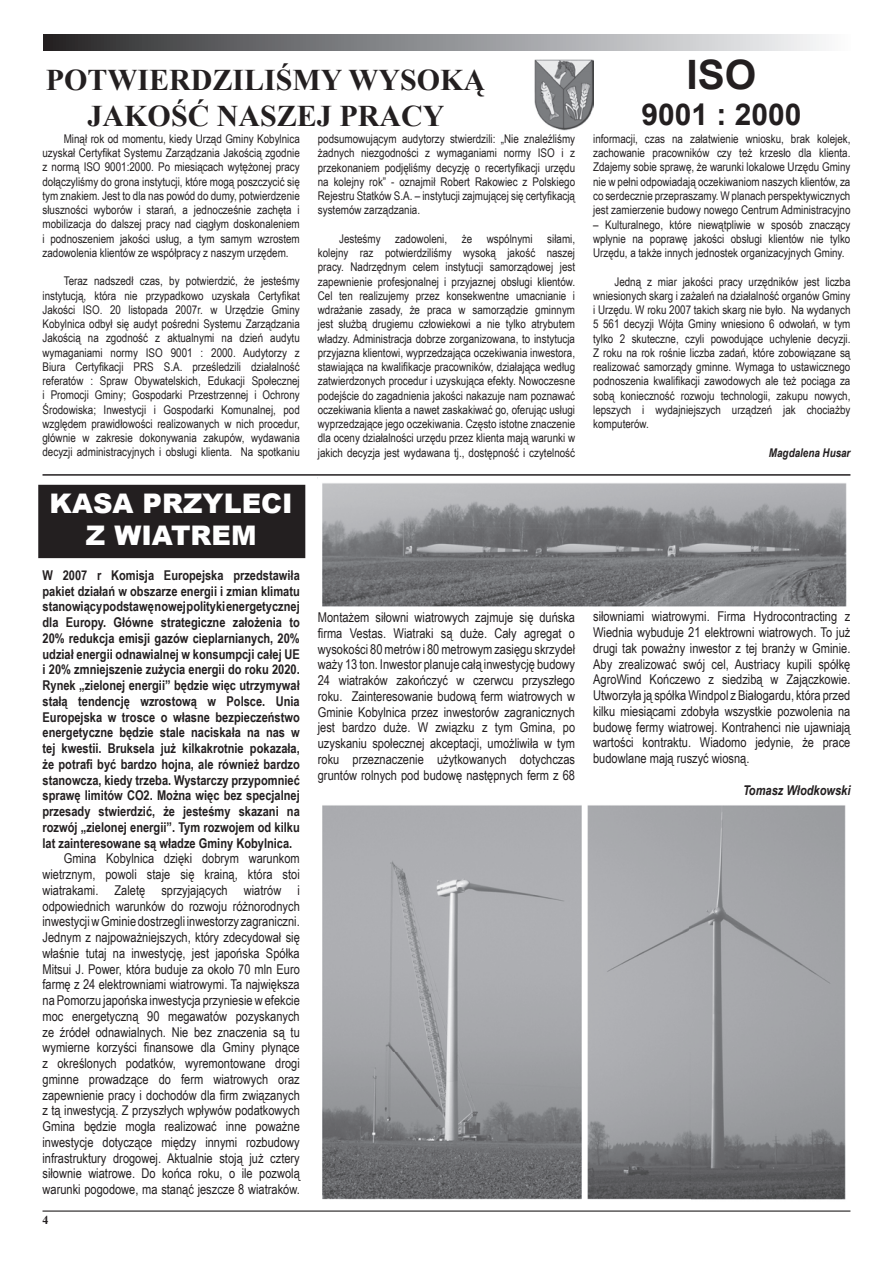
<style>
.page{position:relative;width:893px;height:1263px;background:#fff}
.page>*{position:absolute;margin:0;border:0;box-sizing:border-box;transform-origin:0 0}
.t1{font:700 40.5px "Arial";color:#231f20}
.t2{font:700 30px/36px "Times New Roman";color:#231f20;text-align:center}
.t3{font:700 30px "Arial";color:#231f20}
.t4{font:900 27px/32.4px "Arial";color:#fff;text-align:center}
.t5{font:13.5px/15.8px "Arial Narrow";color:#231f20;text-align:justify}
.t6{font:700 13.5px/15.8px "Arial Narrow";color:#231f20;text-align:justify}
.t7{font:italic 700 13.5px "Arial Narrow";color:#231f20}
.t8{font:12px/14.2px "Arial Narrow";color:#231f20;text-align:justify}
.t9{font:italic 700 12px "Arial Narrow";color:#231f20}
.t10{font:700 12px "Times New Roman";color:#231f20}
</style>
<div class="page">
<hr style="left:43px;top:1210px;width:807px;height:1px;background:#231f20">
<div style="left:43px;top:34px;width:807px;height:16px;background:linear-gradient(to right,#2a2a2d,#fafcfe)"></div>
<img style="left:534px;top:60px;width:59px;height:70px">
<div style="left:39px;top:485px;width:266px;height:72px;background:#231f20"></div>
<div style="left:38px;top:485px;width:267px;height:73px;border:2px solid #231f20"></div>
<img style="left:322px;top:805px;width:524px;height:395px">
<hr style="left:43px;top:474px;width:807px;height:2px;background:#231f20">
<img style="left:322px;top:483px;width:525px;height:124px">
<h2 class="t2" style="left:46px;top:61px;width:441px">POTWIERDZILIŚMY WYSOKĄ<br>JAKOŚĆ NASZEJ PRACY</h2>
<p class="t8" style="left:43px;top:131px;width:259px;text-indent:21px">Minął rok od momentu, kiedy Urząd Gminy Kobylnica uzyskał Certyfikat Systemu Zarządzania Jakością zgodnie z normą ISO 9001:2000. Po miesiącach wytężonej pracy dołączyliśmy do grona instytucji, które mogą poszczycić się tym znakiem. Jest to dla nas powód do dumy, potwierdzenie słuszności wyborów i starań, a jednocześnie zachęta i mobilizacja do dalszej pracy nad ciągłym doskonaleniem i podnoszeniem jakości usług, a tym samym wzrostem zadowolenia klientów ze współpracy z naszym urzędem.</p>
<p class="t8" style="left:43px;top:274px;width:259px;text-indent:21px">Teraz nadszedł czas, by potwierdzić, że jesteśmy instytucją, która nie przypadkowo uzyskała Certyfikat Jakości ISO. 20 listopada 2007r. w Urzędzie Gminy Kobylnica odbył się audyt pośredni Systemu Zarządzania Jakością na zgodność z aktualnymi na dzień audytu wymaganiami normy ISO 9001 : 2000. Audytorzy z Biura Certyfikacji PRS S.A. prześledzili działalność referatów : Spraw Obywatelskich, Edukacji Społecznej i Promocji Gminy; Gospodarki Przestrzennej i Ochrony Środowiska; Inwestycji i Gospodarki Komunalnej, pod względem prawidłowości realizowanych w nich procedur, głównie w zakresie dokonywania zakupów, wydawania decyzji administracyjnych i obsługi klienta. Na spotkaniu</p>
<p class="t8" style="left:318px;top:131px;width:259px">podsumowującym audytorzy stwierdzili: „Nie znaleźliśmy żadnych niezgodności z wymaganiami normy ISO i z przekonaniem podjęliśmy decyzję o recertyfikacji urzędu na kolejny rok” - oznajmił Robert Rakowiec z Polskiego Rejestru Statków S.A. – instytucji zajmującej się certyfikacją systemów zarządzania.</p>
<p class="t8" style="left:318px;top:231px;width:259px;text-indent:21px">Jesteśmy zadowoleni, że wspólnymi siłami, kolejny raz potwierdziliśmy wysoką jakość naszej pracy. Nadrzędnym celem instytucji samorządowej jest zapewnienie profesjonalnej i przyjaznej obsługi klientów.<br>Cel ten realizujemy przez konsekwentne umacnianie i wdrażanie zasady, że praca w samorządzie gminnym jest służbą drugiemu człowiekowi a nie tylko atrybutem władzy. Administracja dobrze zorganizowana, to instytucja przyjazna klientowi, wyprzedzająca oczekiwania inwestora, stawiająca na kwalifikacje pracowników, działająca według zatwierdzonych procedur i uzyskująca efekty. Nowoczesne podejście do zagadnienia jakości nakazuje nam poznawać oczekiwania klienta a nawet zaskakiwać go, oferując usługi wyprzedzające jego oczekiwania. Często istotne znaczenie dla oceny działalności urzędu przez klienta mają warunki w jakich decyzja jest wydawana tj., dostępność i czytelność</p>
<h1 class="t1" style="left:687px;top:48px;width:71px">ISO</h1>
<h2 class="t3" style="left:641px;top:95px;width:162px">9001 : 2000</h2>
<p class="t8" style="left:593px;top:131px;width:259px">informacji, czas na załatwienie wniosku, brak kolejek, zachowanie pracowników czy też krzesło dla klienta.<br>Zdajemy sobie sprawę, że warunki lokalowe Urzędu Gminy nie w pełni odpowiadają oczekiwaniom naszych klientów, za co serdecznie przepraszamy. W planach perspektywicznych jest zamierzenie budowy nowego Centrum Administracyjno</p>
<p class="t8" style="left:593px;top:217px;width:259px">– Kulturalnego, które niewątpliwie w sposób znaczący wpłynie na poprawę jakości obsługi klientów nie tylko Urzędu, a także innych jednostek organizacyjnych Gminy.</p>
<p class="t8" style="left:593px;top:274px;width:259px;text-indent:21px">Jedną z miar jakości pracy urzędników jest liczba wniesionych skarg i zażaleń na działalność organów Gminy i Urzędu. W roku 2007 takich skarg nie było. Na wydanych 5 561 decyzji Wójta Gminy wniesiono 6 odwołań, w tym tylko 2 skuteczne, czyli powodujące uchylenie decyzji.<br>Z roku na rok rośnie liczba zadań, które zobowiązane są realizować samorządy gminne. Wymaga to ustawicznego podnoszenia kwalifikacji zawodowych ale też pociąga za sobą konieczność rozwoju technologii, zakupu nowych, lepszych i wydajniejszych urządzeń jak chociażby komputerów.</p>
<p class="t9" style="left:769px;top:443px;width:83px">Magdalena Husar</p>
<h3 class="t4" style="left:50px;top:486px;width:244px">KASA PRZYLECI<br>Z WIATREM</h3>
<p class="t6" style="left:43px;top:567px;width:259px">W 2007 r Komisja Europejska przedstawiła pakiet działań w obszarze energii i zmian klimatu stanowiący podstawę nowej polityki energetycznej dla Europy. Główne strategiczne założenia to 20% redukcja emisji gazów cieplarnianych, 20% udział energii odnawialnej w konsumpcji całej UE i 20% zmniejszenie zużycia energii do roku 2020.<br>Rynek „zielonej energii” będzie więc utrzymywał stałą tendencję wzrostową w Polsce. Unia Europejska w trosce o własne bezpieczeństwo energetyczne będzie stale naciskała na nas w tej kwestii. Bruksela już kilkakrotnie pokazała, że potrafi być bardzo hojna, ale również bardzo stanowcza, kiedy trzeba. Wystarczy przypomnieć sprawę limitów CO2. Można więc bez specjalnej przesady stwierdzić, że jesteśmy skazani na rozwój „zielonej energii”. Tym rozwojem od kilku lat zainteresowane są władze Gminy Kobylnica.</p>
<p class="t5" style="left:43px;top:850px;width:259px;text-indent:21px">Gmina Kobylnica dzięki dobrym warunkom wietrznym, powoli staje się krainą, która stoi wiatrakami. Zaletę sprzyjających wiatrów i odpowiednich warunków do rozwoju różnorodnych inwestycji w Gminie dostrzegli inwestorzy zagraniczni.<br>Jednym z najpoważniejszych, który zdecydował się właśnie tutaj na inwestycję, jest japońska Spółka Mitsui J. Power, która buduje za około 70 mln Euro farmę z 24 elektrowniami wiatrowymi. Ta największa na Pomorzu japońska inwestycja przyniesie w efekcie moc energetyczną 90 megawatów pozyskanych ze źródeł odnawialnych. Nie bez znaczenia są tu wymierne korzyści finansowe dla Gminy płynące z określonych podatków, wyremontowane drogi gminne prowadzące do ferm wiatrowych oraz zapewnienie pracy i dochodów dla firm związanych z tą inwestycją. Z przyszłych wpływów podatkowych Gmina będzie mogła realizować inne poważne inwestycje dotyczące między innymi rozbudowy infrastruktury drogowej. Aktualnie stoją już cztery siłownie wiatrowe. Do końca roku, o ile pozwolą warunki pogodowe, ma stanąć jeszcze 8 wiatraków.</p>
<p class="t10" style="left:43px;top:1212px;width:7px">4</p>
<p class="t5" style="left:318px;top:609px;width:259px">Montażem siłowni wiatrowych zajmuje się duńska firma Vestas. Wiatraki są duże. Cały agregat o wysokości 80 metrów i 80 metrowym zasięgu skrzydeł waży 13 ton. Inwestor planuje całą inwestycję budowy 24 wiatraków zakończyć w czerwcu przyszłego roku. Zainteresowanie budową ferm wiatrowych w Gminie Kobylnica przez inwestorów zagranicznych jest bardzo duże. W związku z tym Gmina, po uzyskaniu społecznej akceptacji, umożliwiła w tym roku przeznaczenie użytkowanych dotychczas gruntów rolnych pod budowę następnych ferm z 68</p>
<p class="t5" style="left:593px;top:608px;width:259px">siłowniami wiatrowymi. Firma Hydrocontracting z Wiednia wybuduje 21 elektrowni wiatrowych. To już drugi tak poważny inwestor z tej branży w Gminie.<br>Aby zrealizować swój cel, Austriacy kupili spółkę AgroWind Kończewo z siedzibą w Zajączkowie.<br>Utworzyła ją spółka Windpol z Białogardu, która przed kilku miesiącami zdobyła wszystkie pozwolenia na budowę fermy wiatrowej. Kontrahenci nie ujawniają wartości kontraktu. Wiadomo jedynie, że prace budowlane mają ruszyć wiosną.</p>
<p class="t7" style="left:743px;top:780px;width:109px">Tomasz Włodkowski</p>
</div>
